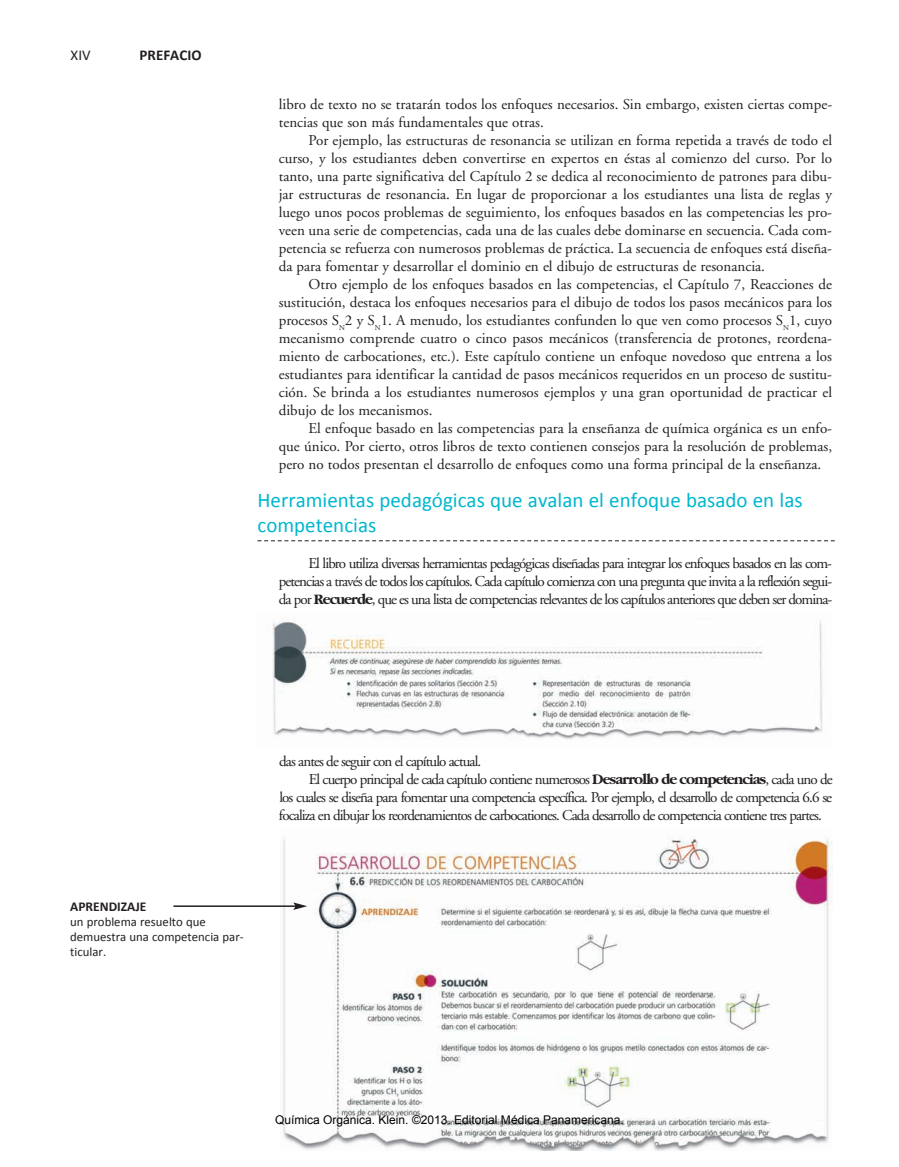
<style>
.page{position:relative;width:899px;height:1167px;background:#fff}
.page>*{position:absolute;margin:0;border:0;box-sizing:border-box;transform-origin:0 0}
.t1{font:21px/25.2px "Calibri";color:#00b7ce}
.t2{font:15px/18px "Adobe Garamond";letter-spacing:-.06em;color:#231f20;text-align:justify}
.t3{font:15px/18px "Adobe Garamond";color:#231f20}
.t4{font:700 15px "Calibri";color:#231f20}
.t5{font:15px "Calibri";color:#231f20}
.t6{font:700 13.5px "Calibri";color:#231f20}
.t7{font:12.75px/15px "Calibri";color:#231f20}
.t8{font:12px "Arial";color:#000}
.s1{font-family:"Garamond";font-weight:700}
</style>
<div class="page">
<svg style="left:257px;top:540px;width:577px;height:1px"></svg>
<img style="left:272px;top:620px;width:551px;height:120px">
<img style="left:283px;top:836px;width:548px;height:315px">
<hr style="left:173px;top:905px;width:123px;height:2px;background:#231f20">
<svg style="left:293px;top:902px;width:14px;height:8px"></svg>
<p class="t5" style="left:70px;top:46px;width:22px">XIV</p>
<p class="t4" style="left:139px;top:46px;width:63px">PREFACIO</p>
<p class="t3" style="left:278px;top:97px;width:554px">libro de texto no se tratarán todos los enfoques necesarios. Sin embargo, existen ciertas compe&shy;tencias que son más fundamentales que otras.</p>
<p class="t2" style="left:278px;top:133px;width:554px;text-indent:30px">Por ejemplo, las estructuras de resonancia se utilizan en forma repetida a través de todo el curso, y los estudiantes deben convertirse en expertos en éstas al comienzo del curso. Por lo tanto, una parte significativa del Capítulo 2 se dedica al reconocimiento de patrones para dibu&shy;jar estructuras de resonancia. En lugar de proporcionar a los estudiantes una lista de reglas y luego unos pocos problemas de seguimiento, los enfoques basados en las competencias les pro&shy;veen una serie de competencias, cada una de las cuales debe dominarse en secuencia. Cada com&shy;petencia se refuerza con numerosos problemas de práctica. La secuencia de enfoques está diseña&shy;da para fomentar y desarrollar el dominio en el dibujo de estructuras de resonancia.</p>
<p class="t2" style="left:278px;top:277px;width:554px;text-indent:30px">Otro ejemplo de los enfoques basados en las competencias, el Capítulo 7, Reacciones de sustitución, destaca los enfoques necesarios para el dibujo de todos los pasos mecánicos para los procesos S<sub>N</sub>2 y S<sub>N</sub>1. A menudo, los estudiantes confunden lo que ven como procesos S<sub>N</sub>1, cuyo mecanismo comprende cuatro o cinco pasos mecánicos (transferencia de protones, reordena&shy;miento de carbocationes, etc.). Este capítulo contiene un enfoque novedoso que entrena a los estudiantes para identificar la cantidad de pasos mecánicos requeridos en un proceso de sustitu&shy;ción. Se brinda a los estudiantes numerosos ejemplos y una gran oportunidad de practicar el dibujo de los mecanismos.</p>
<p class="t2" style="left:278px;top:421px;width:554px;text-indent:30px">El enfoque basado en las competencias para la enseñanza de química orgánica es un enfo&shy;que único. Por cierto, otros libros de texto contienen consejos para la resolución de problemas, pero no todos presentan el desarrollo de enfoques como una forma principal de la enseñanza.</p>
<h1 class="t1" style="left:257px;top:487px;width:546px">Herramientas pedagógicas que avalan el enfoque basado en las competencias</h1>
<p class="t2" style="left:278px;top:556px;width:555px;text-indent:30px">El libro utiliza diversas herramientas pedagógicas diseñadas para integrar los enfoques basados en las com&shy;petencias a través de todos los capítulos. Cada capítulo comienza con una pregunta que invita a la reflexión segui&shy;da por <span class="s1">Recuerde</span>, que es una lista de competencias relevantes de los capítulos anteriores que deben ser domina-</p>
<p class="t6" style="left:70px;top:898px;width:78px">APRENDIZAJE</p>
<p class="t7" style="left:70px;top:914px;width:175px">un problema resuelto que demuestra una competencia par&shy;ticular.</p>
<p class="t2" style="left:279px;top:754px;width:203px">das antes de seguir con el capítulo actual.</p>
<p class="t2" style="left:309px;top:772px;width:525px">El cuerpo principal de cada capítulo contiene numerosos <span class="s1">Desarrollo de competencias</span>, cada uno de</p>
<p class="t2" style="left:279px;top:790px;width:554px">los cuales se diseña para fomentar una competencia específica. Por ejemplo, el desarrollo de competencia 6.6 se</p>
<p class="t2" style="left:279px;top:808px;width:544px">focaliza en dibujar los reordenamientos de carbocationes. Cada desarrollo de competencia contiene tres partes.</p>
<p class="t8" style="left:275px;top:1111px;width:350px">Química Orgánica. Klein. ©2013. Editorial Médica Panamericana.</p>
</div>
